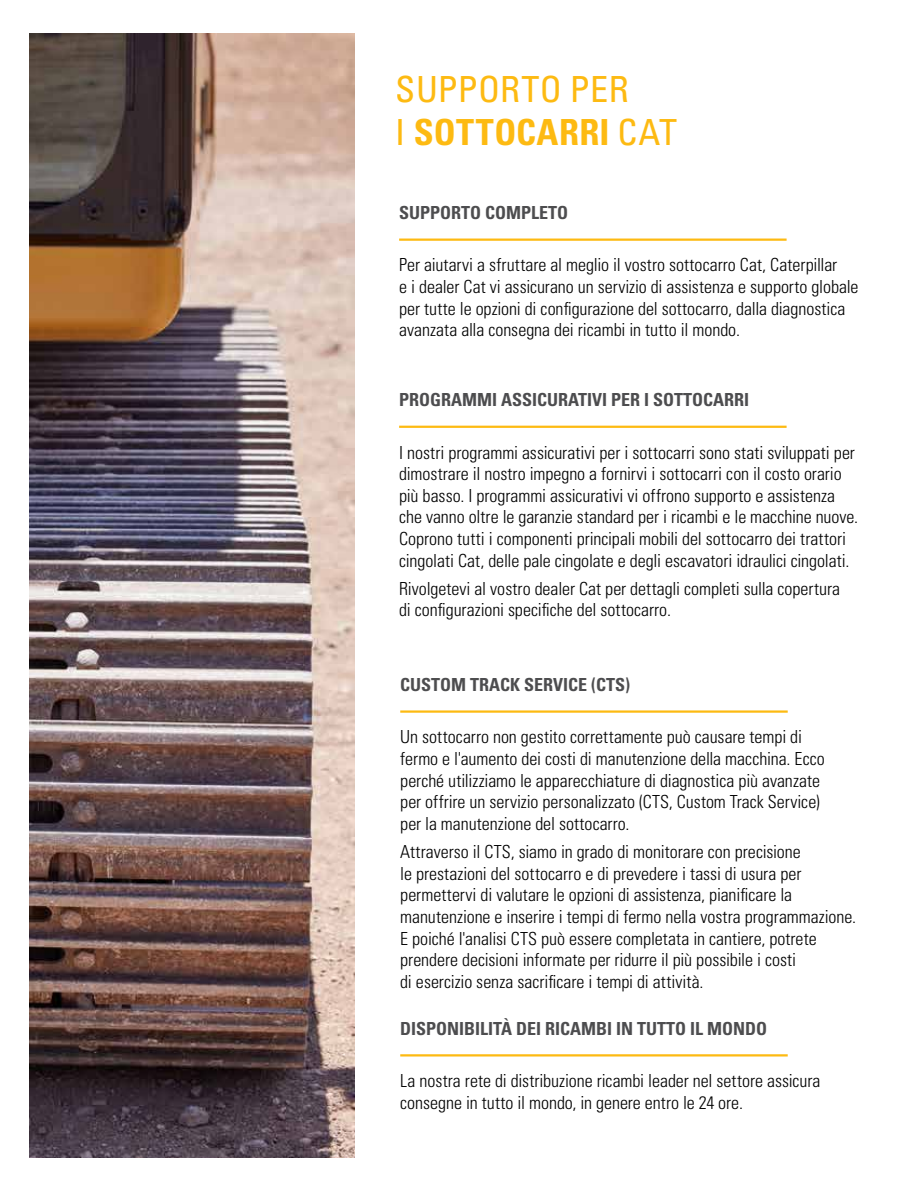
<style>
.page{position:relative;width:918px;height:1188px;background:#fff}
.page>*{position:absolute;margin:0;border:0;box-sizing:border-box;transform-origin:0 0}
.t1{font:condensed 36px/43.2px "Univers LT Std";letter-spacing:.01em;color:#fdba12}
.t2{font:300 condensed 18px/21.6px "Univers LT Std";color:#000}
.t3{font:700 condensed 18px "Univers LT Std";color:#4d4d4f}
.s1{font-weight:700}
</style>
<div class="page">
<img style="left:29px;top:33px;width:325px;height:1125px">
<hr style="left:399px;top:239px;width:388px;height:2px;background:#fdba12">
<hr style="left:399px;top:426px;width:388px;height:2px;background:#fdba12">
<hr style="left:400px;top:710px;width:388px;height:3px;background:#fdba12">
<hr style="left:400px;top:1054px;width:388px;height:3px;background:#fdba12">
<h1 class="t1" style="left:396px;top:67px;width:283px">SUPPORTO PER<br>I <span class="s1">SOTTOCARRI</span> CAT</h1>
<p class="t3" style="left:399px;top:201px;width:171px">SUPPORTO COMPLETO</p>
<p class="t2" style="left:399px;top:254px;width:461px">Per aiutarvi a sfruttare al meglio il vostro sottocarro Cat, Caterpillar<br>e i dealer Cat vi assicurano un servizio di assistenza e supporto globale per tutte le opzioni di configurazione del sottocarro, dalla diagnostica avanzata alla consegna dei ricambi in tutto il mondo.</p>
<p class="t3" style="left:399px;top:389px;width:352px">PROGRAMMI ASSICURATIVI PER I SOTTOCARRI</p>
<p class="t2" style="left:399px;top:441px;width:461px">I nostri programmi assicurativi per i sottocarri sono stati sviluppati per dimostrare il nostro impegno a fornirvi i sottocarri con il costo orario più basso. I programmi assicurativi vi offrono supporto e assistenza che vanno oltre le garanzie standard per i ricambi e le macchine nuove.<br>Coprono tutti i componenti principali mobili del sottocarro dei trattori cingolati Cat, delle pale cingolate e degli escavatori idraulici cingolati.</p>
<p class="t2" style="left:399px;top:578px;width:443px">Rivolgetevi al vostro dealer Cat per dettagli completi sulla copertura di configurazioni specifiche del sottocarro.</p>
<p class="t3" style="left:400px;top:673px;width:232px">CUSTOM TRACK SERVICE (CTS)</p>
<p class="t2" style="left:400px;top:726px;width:426px">Un sottocarro non gestito correttamente può causare tempi di fermo e l'aumento dei costi di manutenzione della macchina. Ecco perché utilizziamo le apparecchiature di diagnostica più avanzate per offrire un servizio personalizzato (CTS, Custom Track Service) per la manutenzione del sottocarro.</p>
<p class="t2" style="left:400px;top:841px;width:457px">Attraverso il CTS, siamo in grado di monitorare con precisione<br>le prestazioni del sottocarro e di prevedere i tassi di usura per permettervi di valutare le opzioni di assistenza, pianificare la manutenzione e inserire i tempi di fermo nella vostra programmazione.<br>E poiché l'analisi CTS può essere completata in cantiere, potrete prendere decisioni informate per ridurre il più possibile i costi<br>di esercizio senza sacrificare i tempi di attività.</p>
<p class="t3" style="left:400px;top:1017px;width:368px">DISPONIBILITÀ DEI RICAMBI IN TUTTO IL MONDO</p>
<p class="t2" style="left:400px;top:1070px;width:422px">La nostra rete di distribuzione ricambi leader nel settore assicura consegne in tutto il mondo, in genere entro le 24 ore.</p>
</div>
